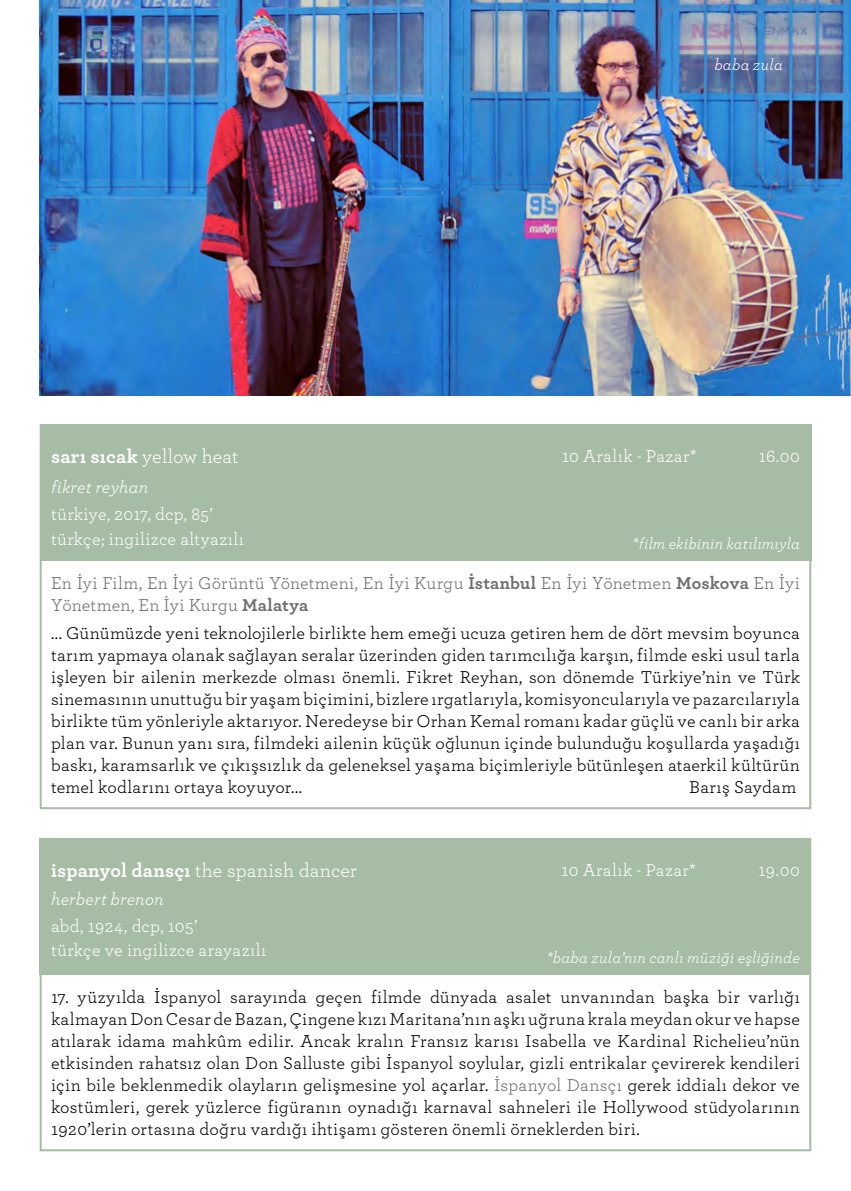
<style>
.page{position:relative;width:851px;height:1191px;background:#fff}
.page>*{position:absolute;margin:0;border:0;box-sizing:border-box;transform-origin:0 0}
.t1{font:20px "Archer";letter-spacing:.005em;color:#fff}
.t2{font:18px/22px "Archer";letter-spacing:.015em;color:#000;text-align:justify}
.t3{font:18px/24.4px "Archer";letter-spacing:.02em;color:#fff}
.t4{font:18px/22px "Archer";letter-spacing:.01em;color:#6d6e71}
.t5{font:italic 18px "Archer";letter-spacing:.005em;color:#fff}
.t6{font:italic 16px "Archer";letter-spacing:.01em;color:#fff}
.s1{font-weight:700}
.s2{color:#6d6e71}
</style>
<div class="page">
<img style="left:40px;top:0;width:810px;height:395px">
<div style="left:40px;top:838px;width:771px;height:136px;background:#a6bca4"></div>
<div style="left:40px;top:838px;width:771px;height:313px;border:2px solid #a6bca4"></div>
<div style="left:40px;top:424px;width:771px;height:136px;background:#a6bca4"></div>
<div style="left:40px;top:424px;width:771px;height:385px;border:2px solid #a6bca4"></div>
<p class="t1" style="left:51px;top:443px;width:189px"><span class="s1">sarı sıcak</span> yellow heat</p>
<p class="t5" style="left:51px;top:474px;width:99px">fikret reyhan</p>
<p class="t3" style="left:51px;top:501px;width:194px">türkiye, 2017, dcp, 85’ türkçe; ingilizce altyazılı</p>
<p class="t6" style="left:714px;top:53px;width:70px">baba zula</p>
<p class="t3" style="left:562px;top:442px;width:136px">10 Aralık - Pazar*</p>
<p class="t3" style="left:758px;top:442px;width:43px">16.00</p>
<p class="t6" style="left:632px;top:532px;width:169px">*film ekibinin katılımıyla</p>
<p class="t4" style="left:51px;top:571px;width:750px">En İyi Film, En İyi Görüntü Yönetmeni, En İyi Kurgu <span class="s1">İstanbul</span> En İyi Yönetmen <span class="s1">Moskova</span> En İyi<br>Yönetmen, En İyi Kurgu <span class="s1">Malatya</span></p>
<p class="t2" style="left:51px;top:621px;width:750px">... Günümüzde yeni teknolojilerle birlikte hem emeği ucuza getiren hem de dört mevsim boyunca tarım yapmaya olanak sağlayan seralar üzerinden giden tarımcılığa karşın, filmde eski usul tarla işleyen bir ailenin merkezde olması önemli. Fikret Reyhan, son dönemde Türkiye’nin ve Türk sinemasının unuttuğu bir yaşam biçimini, bizlere ırgatlarıyla, komisyoncularıyla ve pazarcılarıyla birlikte tüm yönleriyle aktarıyor. Neredeyse bir Orhan Kemal romanı kadar güçlü ve canlı bir arka plan var. Bunun yanı sıra, filmdeki ailenin küçük oğlunun içinde bulunduğu koşullarda yaşadığı baskı, karamsarlık ve çıkışsızlık da geleneksel yaşama biçimleriyle bütünleşen ataerkil kültürün temel kodlarını ortaya koyuyor...</p>
<p class="t2" style="left:689px;top:775px;width:109px">Barış Saydam</p>
<p class="t1" style="left:51px;top:857px;width:307px"><span class="s1">ispanyol dansçı</span> the spanish dancer</p>
<p class="t5" style="left:51px;top:885px;width:114px">herbert brenon</p>
<p class="t3" style="left:51px;top:912px;width:217px">abd, 1924, dcp, 105’<br>türkçe ve ingilizce arayazılı</p>
<p class="t3" style="left:561px;top:856px;width:136px">10 Aralık - Pazar*</p>
<p class="t3" style="left:758px;top:856px;width:43px">19.00</p>
<p class="t6" style="left:546px;top:946px;width:255px">*baba zula’nın canlı müziği eşliğinde</p>
<p class="t2" style="left:51px;top:985px;width:750px">17. yüzyılda İspanyol sarayında geçen filmde dünyada asalet unvanından başka bir varlığı kalmayan Don Cesar de Bazan, Çingene kızı Maritana’nın aşkı uğruna krala meydan okur ve hapse atılarak idama mahkûm edilir. Ancak kralın Fransız karısı Isabella ve Kardinal Richelieu’nün etkisinden rahatsız olan Don Salluste gibi İspanyol soylular, gizli entrikalar çevirerek kendileri için bile beklenmedik olayların gelişmesine yol açarlar. <span class="s2">İspanyol Dansçı</span> gerek iddialı dekor ve kostümleri, gerek yüzlerce figüranın oynadığı karnaval sahneleri ile Hollywood stüdyolarının 1920’lerin ortasına doğru vardığı ihtişamı gösteren önemli örneklerden biri.</p>
</div>
